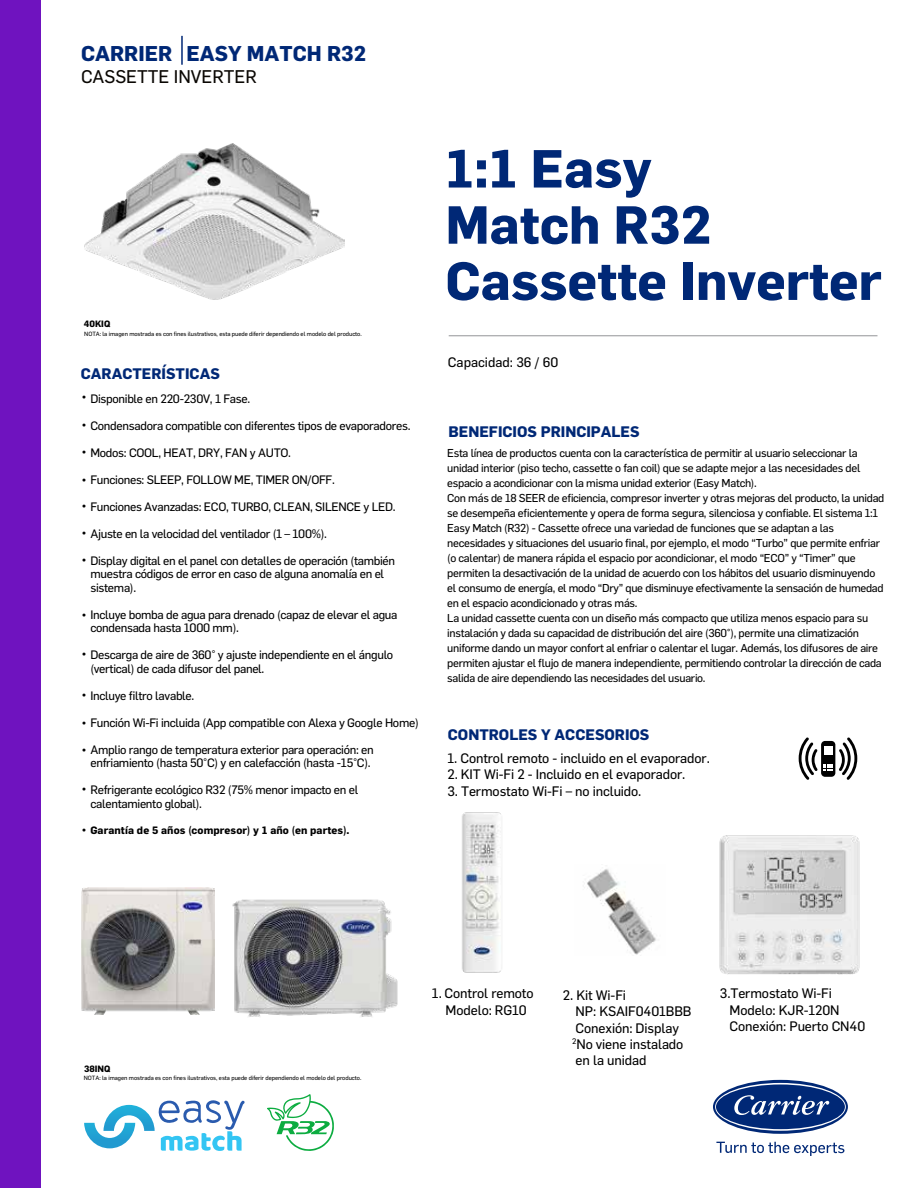
<style>
.page{position:relative;width:918px;height:1188px;background:#fff}
.page>*{position:absolute;margin:0;border:0;box-sizing:border-box;transform-origin:0 0}
.t1{font:700 52.5px/56.2px "Flama";color:#002876}
.t2{font:700 21px "Flama";color:#002876}
.t3{font:18px "Flama Basic";color:#0a0703}
.t4{font:700 15px "Flama";color:#002876}
.t5{font:13.5px/16.2px "Flama Basic";letter-spacing:-.01em;color:#000}
.t6{font:12px/13.5px "Flama Basic";letter-spacing:-.025em;color:#000}
.t7{font:11.25px/15px "Flama Basic";letter-spacing:-.025em;color:#000}
.t8{font:700 10.5px "Flama";letter-spacing:.01em;color:#000}
.t9{font:700 9px "Flama";color:#000}
.t10{font:6px "Flama Basic";letter-spacing:-.01em;color:#000}
</style>
<div class="page">
<hr style="left:181px;top:36px;width:2px;height:29px;background:#002876">
<div style="left:0;top:0;width:40px;height:1188px;background:#6f13bf"></div>
<hr style="left:449px;top:335px;width:428px;height:1px;background:#939598">
<img style="left:84px;top:143px;width:261px;height:157px">
<img style="left:232px;top:899px;width:166px;height:118px">
<img style="left:82px;top:888px;width:133px;height:127px">
<svg style="left:84px;top:1100px;width:161px;height:51px"></svg>
<img style="left:719px;top:835px;width:141px;height:140px">
<svg style="left:716px;top:1142px;width:128px;height:14px"></svg>
<svg style="left:713px;top:1080px;width:135px;height:54px"></svg>
<svg style="left:715px;top:1083px;width:131px;height:48px"></svg>
<div style="left:821px;top:741px;width:14px;height:36px;background:#000;border-radius:4px"></div>
<div style="left:824px;top:746px;width:9px;height:9px;background:#fff"></div>
<svg style="left:824px;top:764px;width:9px;height:7px"></svg>
<svg style="left:799px;top:737px;width:19px;height:43px"></svg>
<svg style="left:839px;top:737px;width:18px;height:43px"></svg>
<img style="left:587px;top:869px;width:69px;height:86px">
<img style="left:462px;top:812px;width:40px;height:161px">
<svg style="left:267px;top:1094px;width:67px;height:57px"></svg>
<h2 class="t2" style="left:81px;top:41px;width:287px">CARRIER EASY MATCH R32</h2>
<h3 class="t3" style="left:81px;top:64px;width:177px">CASSETTE INVERTER</h3>
<p class="t9" style="left:84px;top:319px;width:28px">40KIQ</p>
<p class="t10" style="left:84px;top:329px;width:279px">NOTA: la imagen mostrada es con fines ilustrativos, esta puede diferir dependiendo el modelo del producto.</p>
<h3 class="t4" style="left:81px;top:364px;width:141px">CARACTERÍSTICAS</h3>
<p class="t5" style="left:82px;top:383px;width:7px;line-height:27.2px;text-align:justify">• • • • • • •</p>
<p class="t6" style="left:90px;top:391px;width:161px">Disponible en 220-230V, 1 Fase.</p>
<p class="t6" style="left:90px;top:418px;width:322px">Condensadora compatible con diferentes tipos de evaporadores.</p>
<p class="t6" style="left:90px;top:445px;width:202px">Modos: COOL, HEAT, DRY, FAN y AUTO.</p>
<p class="t6" style="left:90px;top:472px;width:246px">Funciones: SLEEP, FOLLOW ME, TIMER ON/OFF.</p>
<p class="t6" style="left:90px;top:499px;width:307px">Funciones Avanzadas: ECO, TURBO, CLEAN, SILENCE y LED.</p>
<p class="t6" style="left:90px;top:526px;width:238px">Ajuste en la velocidad del ventilador (1 – 100%).</p>
<p class="t6" style="left:90px;top:553px;width:306px">Display digital en el panel con detalles de operación (también muestra códigos de error en caso de alguna anomalía en el sistema).</p>
<p class="t6" style="left:90px;top:607px;width:309px">Incluye bomba de agua para drenado (capaz de elevar el agua condensada hasta 1000 mm).</p>
<p class="t6" style="left:90px;top:647px;width:304px">Descarga de aire de 360° y ajuste independiente en el ángulo (vertical) de cada difusor del panel.</p>
<p class="t6" style="left:90px;top:688px;width:105px">Incluye filtro lavable.</p>
<p class="t6" style="left:90px;top:715px;width:330px">Función Wi-Fi incluida (App compatible con Alexa y Google Home)</p>
<p class="t6" style="left:90px;top:742px;width:285px">Amplio rango de temperatura exterior para operación: en enfriamiento (hasta 50°C) y en calefacción (hasta -15°C).</p>
<p class="t6" style="left:90px;top:782px;width:269px">Refrigerante ecológico R32 (75% menor impacto en el calentamiento global).</p>
<p class="t8" style="left:90px;top:824px;width:261px">Garantía de 5 años (compresor) y 1 año (en partes).</p>
<p class="t5" style="left:82px;top:606px;width:7px">•</p>
<p class="t5" style="left:82px;top:645px;width:7px">•</p>
<p class="t5" style="left:82px;top:681px;width:7px;line-height:27.5px">• •</p>
<p class="t5" style="left:82px;top:741px;width:7px">•</p>
<p class="t5" style="left:82px;top:780px;width:7px">•</p>
<p class="t5" style="left:82px;top:822px;width:7px">•</p>
<h1 class="t1" style="left:446px;top:139px;width:438px">1:1 Easy<br>Match R32<br>Cassette Inverter</h1>
<p class="t5" style="left:448px;top:353px;width:112px">Capacidad: 36 / 60</p>
<h3 class="t4" style="left:448px;top:423px;width:193px">BENEFICIOS PRINCIPALES</h3>
<p class="t7" style="left:447px;top:445px;width:439px">Esta línea de productos cuenta con la característica de permitir al usuario seleccionar la unidad interior (piso techo, cassette o fan coil) que se adapte mejor a las necesidades del espacio a acondicionar con la misma unidad exterior (Easy Match).<br>Con más de 18 SEER de eficiencia, compresor inverter y otras mejoras del producto, la unidad se desempeña eficientemente y opera de forma segura, silenciosa y confiable. El sistema 1:1<br>Easy Match (R32) - Cassette ofrece una variedad de funciones que se adaptan a las necesidades y situaciones del usuario final, por ejemplo, el modo “Turbo” que permite enfriar (o calentar) de manera rápida el espacio por acondicionar, el modo “ECO” y “Timer” que permiten la desactivación de la unidad de acuerdo con los hábitos del usuario disminuyendo el consumo de energía, el modo “Dry” que disminuye efectivamente la sensación de humedad en el espacio acondicionado y otras más.<br>La unidad cassette cuenta con un diseño más compacto que utiliza menos espacio para su instalación y dada su capacidad de distribución del aire (360°), permite una climatización uniforme dando un mayor confort al enfriar o calentar el lugar. Además, los difusores de aire permiten ajustar el flujo de manera independiente, permitiendo controlar la dirección de cada salida de aire dependiendo las necesidades del usuario.</p>
<h3 class="t4" style="left:448px;top:725px;width:203px">CONTROLES Y ACCESORIOS</h3>
<p class="t5" style="left:447px;top:749px;width:264px">1. Control remoto - incluido en el evaporador.</p>
<p class="t5" style="left:447px;top:766px;width:240px">2. KIT Wi-Fi 2 - Incluido en el evaporador.</p>
<p class="t5" style="left:447px;top:782px;width:196px">3. Termostato Wi-Fi – no incluido.</p>
<p class="t9" style="left:84px;top:1063px;width:28px">38INQ</p>
<p class="t10" style="left:84px;top:1074px;width:279px">NOTA: la imagen mostrada es con fines ilustrativos, esta puede diferir dependiendo el modelo del producto.</p>
<p class="t5" style="left:432px;top:985px;width:103px;text-align:center">1. Control remoto<br>Modelo: RG10</p>
<p class="t5" style="left:730px;top:985px;width:137px;text-indent:-10px">3.Termostato Wi-Fi<br>Modelo: KJR-120N<br>Conexión: Puerto CN40</p>
<p class="t5" style="left:572px;top:986px;width:121px;text-indent:-9px">2. Kit Wi-Fi<br>NP: KSAIF0401BBB<br>Conexión: Display<br><sup>2</sup>No viene instalado en la unidad</p>
</div>
